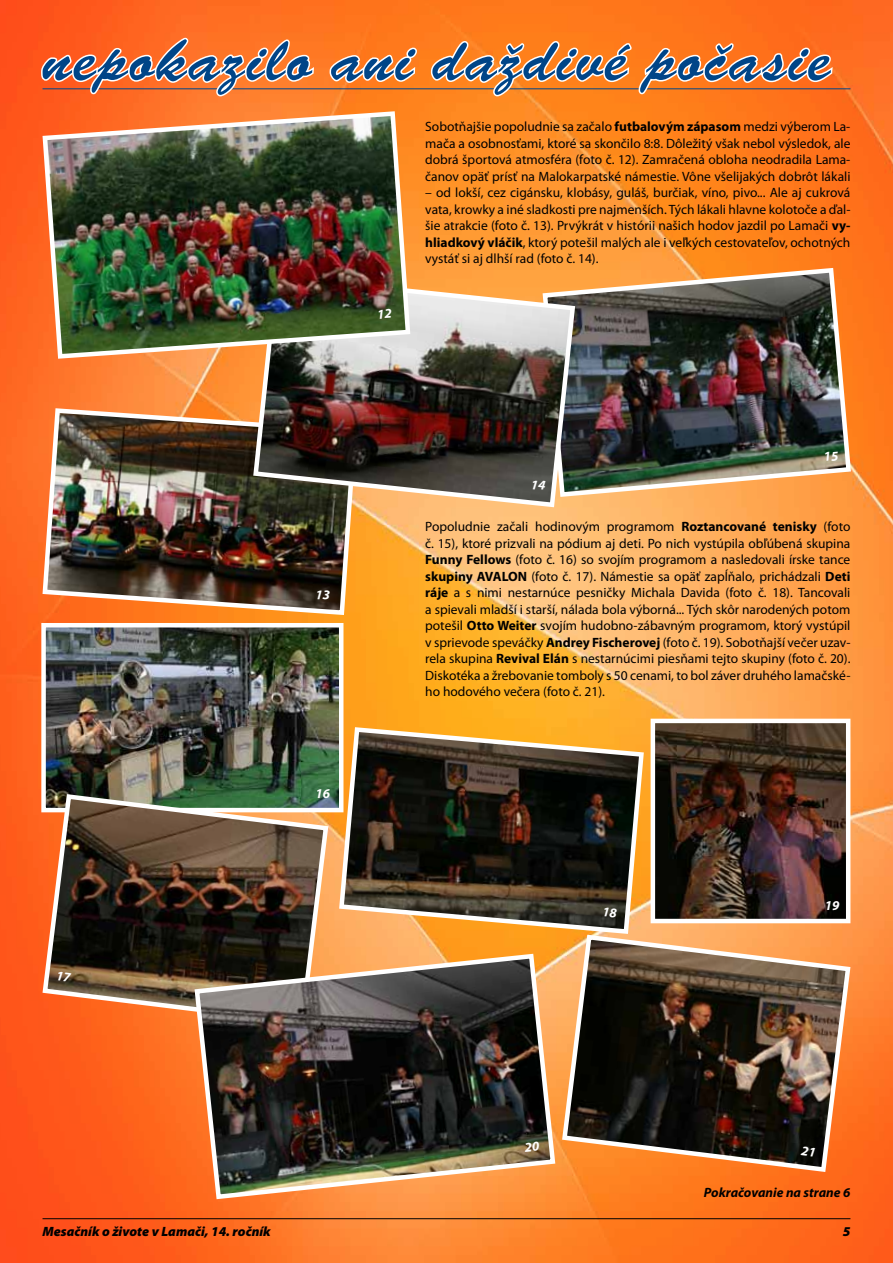
<style>
.page{position:relative;width:893px;height:1263px;background:#fff}
.page>*{position:absolute;margin:0;border:0;box-sizing:border-box;transform-origin:0 0}
.t1{font:63px "Brush Script DOT";letter-spacing:.025em;color:#004588}
.t2{font:13.5px/16.5px "Myriad Pro";color:#000;text-align:justify}
.t3{font:italic 900 13.5px "Myriad Pro";color:#000}
.t4{font:italic 700 13.5px "Myriad Pro";color:#000}
.t5{font:italic 700 13.5px "Myriad Pro";color:#fff}
.s1{font-weight:700}
</style>
<div class="page">
<img style="left:0;top:0;width:893px;height:1263px">
<img style="left:40px;top:406px;width:319px;height:211px">
<img style="left:540px;top:265px;width:313px;height:234px">
<img style="left:46px;top:628px;width:292px;height:179px">
<div style="left:41px;top:623px;width:302px;height:189px;border:4px solid #fff"></div>
<img style="left:40px;top:792px;width:291px;height:235px">
<svg style="left:337px;top:725px;width:309px;height:211px;background:#5c482d"></svg>
<img style="left:656px;top:724px;width:189px;height:194px">
<div style="left:651px;top:719px;width:199px;height:204px;border:4px solid #fff"></div>
<img style="left:192px;top:951px;width:366px;height:251px">
<img style="left:560px;top:932px;width:293px;height:242px">
<hr style="left:43px;top:88px;width:807px;height:1px;background:#004588">
<svg style="left:39px;top:36px;width:276px;height:62px"></svg>
<svg style="left:328px;top:46px;width:90px;height:38px"></svg>
<svg style="left:429px;top:40px;width:405px;height:58px"></svg>
<img style="left:251px;top:272px;width:327px;height:238px">
<hr style="left:43px;top:1218px;width:807px;height:1px;background:#000">
<img style="left:40px;top:109px;width:373px;height:252px">
<svg style="left:825px;top:451px;width:13px;height:10px"></svg>
<svg style="left:532px;top:480px;width:14px;height:10px"></svg>
<svg style="left:317px;top:590px;width:13px;height:10px"></svg>
<svg style="left:58px;top:971px;width:14px;height:10px"></svg>
<svg style="left:604px;top:907px;width:13px;height:10px"></svg>
<svg style="left:524px;top:1142px;width:16px;height:10px"></svg>
<svg style="left:801px;top:1146px;width:14px;height:10px"></svg>
<svg style="left:379px;top:309px;width:13px;height:10px"></svg>
<h1 class="t1" style="left:43px;top:23px;width:790px">nepokazilo ani daždivé počasie</h1>
<p class="t2" style="left:425px;top:118px;width:427px">Sobotňajšie popoludnie sa začalo <span class="s1">futbalovým zápasom</span> medzi výberom La&shy;mača a osobnosťami, ktoré sa skončilo 8:8. Dôležitý však nebol výsledok, ale dobrá športová atmosféra (foto č. 12). Zamračená obloha neodradila Lama&shy;čanov opäť prísť na Malokarpatské námestie. Vône všelijakých dobrôt lákali</p>
<p class="t2" style="left:425px;top:184px;width:427px">– od lokší, cez cigánsku, klobásy, guláš, burčiak, víno, pivo... Ale aj cukrová vata, krowky a iné sladkosti pre najmenších. Tých lákali hlavne kolotoče a ďal&shy;šie atrakcie (foto č. 13). Prvýkrát v histórii našich hodov jazdil po Lamači <span class="s1">vy&shy;hliadkový vláčik</span>, ktorý potešil malých ale i veľkých cestovateľov, ochotných vystáť si aj dlhší rad (foto č. 14).</p>
<p class="t5" style="left:315px;top:784px;width:16px">16</p>
<p class="t2" style="left:425px;top:518px;width:427px">Popoludnie začali hodinovým programom <span class="s1">Roztancované tenisky</span> (foto č. 15), ktoré prizvali na pódium aj deti. Po nich vystúpila obľúbená skupina <span class="s1">Funny Fellows</span> (foto č. 16) so svojím programom a nasledovali írske tance <span class="s1">skupiny AVALON</span> (foto č. 17). Námestie sa opäť zapĺňalo, prichádzali <span class="s1">Deti ráje</span> a s nimi nestarnúce pesničky Michala Davida (foto č. 18). Tancovali a spievali mladší i starší, nálada bola výborná... Tých skôr narodených potom potešil <span class="s1">Otto Weiter</span> svojím hudobno-zábavným programom, ktorý vystúpil v sprievode speváčky <span class="s1">Andrey Fischerovej</span> (foto č. 19). Sobotňajší večer uzav&shy;rela skupina <span class="s1">Revival Elán</span> s nestarnúcimi piesňami tejto skupiny (foto č. 20).<br>Diskotéka a žrebovanie tomboly s 50 cenami, to bol záver druhého lamačské&shy;ho hodového večera (foto č. 21).</p>
<p class="t5" style="left:825px;top:896px;width:16px">19</p>
<p class="t4" style="left:704px;top:1183px;width:148px">Pokračovanie na strane 6</p>
<p class="t3" style="left:43px;top:1223px;width:230px">Mesačník o živote v Lamači, 14. ročník</p>
<p class="t3" style="left:843px;top:1223px;width:9px">5</p>
</div>
